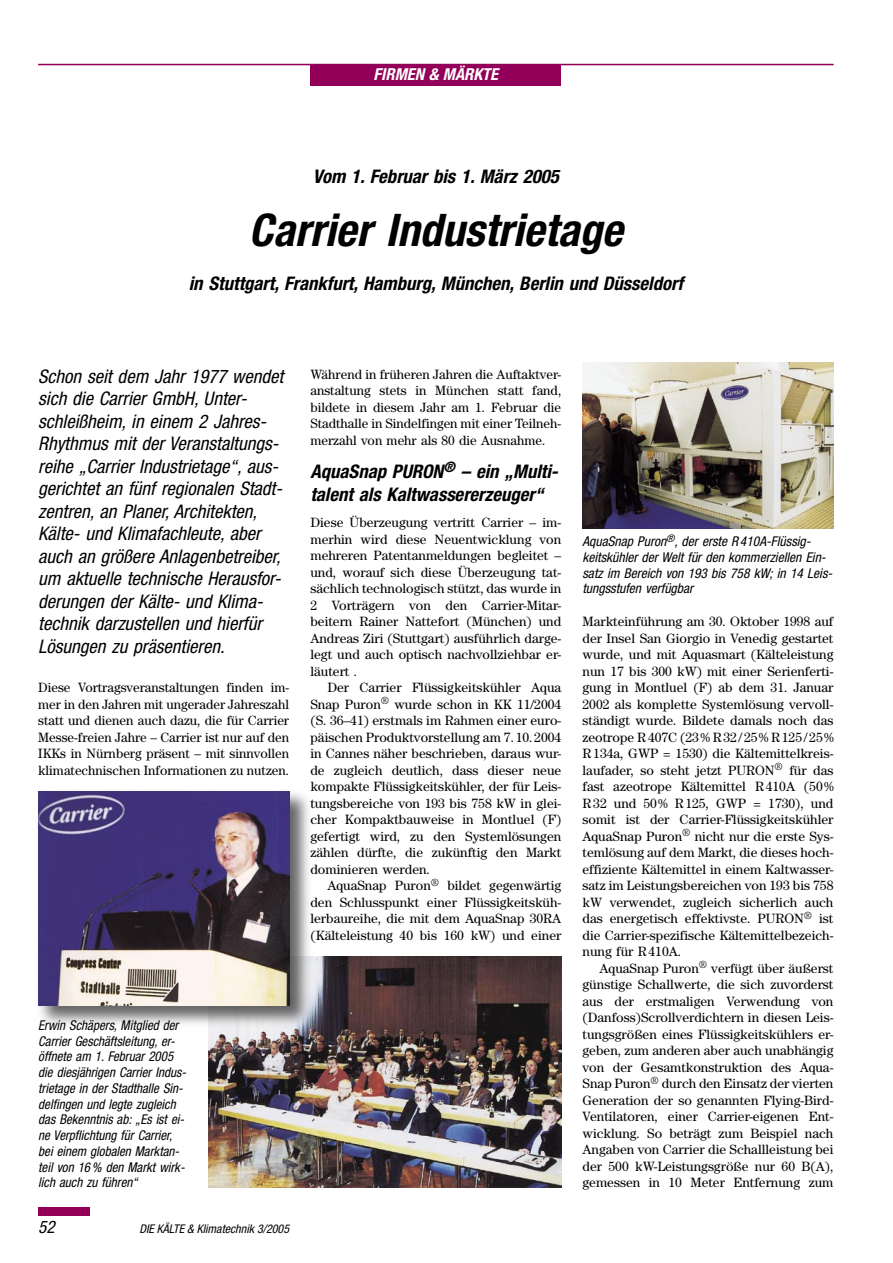
<style>
.page{position:relative;width:893px;height:1263px;background:#fff}
.page>*{position:absolute;margin:0;border:0;box-sizing:border-box;transform-origin:0 0}
.KK_02_Hauptüberschrift{font:italic 700 condensed 45px "Helvetica Neue LT Std";color:#000}
.KK_04_Vorspann{font:italic condensed 18.75px/22.5px "Helvetica Neue LT Std";color:#000}
.KK_01_Dachzeile{font:italic 700 condensed 18.75px "Helvetica Neue LT Std";color:#000}
.KK_07b_ZÜ_2zeilig{font:italic 700 condensed 18.75px/22.5px "Helvetica Neue LT Std";color:#000}
.t1{font:italic condensed 17.25px "Helvetica Neue LT Std";color:#000}
.t2{font:italic 700 condensed 16.5px "Helvetica Neue LT Std";color:#fff}
.KK_05_Grundtext{font:13.5px/16.5px "Century Std";color:#000;text-align:justify}
.KK_06_Grundtext_ohne_Einzug{font:13.5px/16.5px "Century Std";color:#000;text-align:justify}
.KK_09_Bildunterschrift{font:italic condensed 13.5px/15.8px "Helvetica Neue LT Std";color:#000;scale:.96 1}
.KK_09_Bildunterschrift-2{font:italic condensed 13.5px/15.8px "Helvetica Neue LT Std";color:#000}
.t3{font:italic condensed 12px "Helvetica Neue LT Std";color:#000}
</style>
<div class="page">
<div style="left:310px;top:65px;width:251px;height:20px;background:#920059"></div>
<hr style="left:38px;top:64px;width:795px;height:1px;background:#920059">
<div style="left:38px;top:1208px;width:51px;height:8px;background:#920059"></div>
<img style="left:583px;top:363px;width:250px;height:165px">
<img style="left:208px;top:956px;width:353px;height:231px">
<div style="left:37px;top:790px;width:276px;height:239px;background:#000;opacity:.6"></div>
<img style="left:38px;top:791px;width:251px;height:215px">
<p class="t2" style="left:374px;top:64px;width:126px">FIRMEN &amp; MÄRKTE</p>
<p class="KK_01_Dachzeile" style="left:313px;top:165px;width:247px">Vom 1. Februar bis 1. März 2005</p>
<p class="KK_02_Hauptüberschrift" style="left:249px;top:202px;width:375px">Carrier Industrietage</p>
<p class="KK_01_Dachzeile" style="left:189px;top:272px;width:496px">in Stuttgart, Frankfurt, Hamburg, München, Berlin und Düsseldorf</p>
<p class="KK_04_Vorspann" style="left:38px;top:365px;width:247px">Schon seit dem Jahr 1977 wendet sich die Carrier GmbH, Unter&shy;schleißheim, in einem 2 Jahres-Rhythmus mit der Veranstaltungs&shy;reihe „Carrier Industrietage“, aus&shy;gerichtet an fünf regionalen Stadt&shy;zentren, an Planer, Architekten, Kälte- und Klimafachleute, aber auch an größere Anlagenbetreiber, um aktuelle technische Herausfor&shy;derungen der Kälte- und Klima&shy;technik darzustellen und hierfür Lösungen zu präsentieren.</p>
<p class="KK_06_Grundtext_ohne_Einzug" style="left:38px;top:679px;width:252px">Diese Vortragsveranstaltungen finden im&shy;mer in den Jahren mit ungerader Jahreszahl statt und dienen auch dazu, die für Carrier Messe-freien Jahre – Carrier ist nur auf den IKKs in Nürnberg präsent – mit sinnvollen klimatechnischen Informationen zu nutzen.</p>
<p class="KK_06_Grundtext_ohne_Einzug" style="left:310px;top:366px;width:252px">Während in früheren Jahren die Auftaktver&shy;anstaltung stets in München statt fand, bildete in diesem Jahr am 1. Februar die Stadthalle in Sindelfingen mit einer Teilneh&shy;merzahl von mehr als 80 die Ausnahme.</p>
<p class="KK_07b_ZÜ_2zeilig" style="left:310px;top:460px;width:249px">AquaSnap PURON<sup>®</sup> – ein „Multi&shy;talent als Kaltwassererzeuger“</p>
<p class="KK_06_Grundtext_ohne_Einzug" style="left:310px;top:514px;width:252px">Diese Überzeugung vertritt Carrier – im&shy;merhin wird diese Neuentwicklung von mehreren Patentanmeldungen begleitet – und, worauf sich diese Überzeugung tat&shy;sächlich technologisch stützt, das wurde in 2 Vorträgern von den Carrier-Mitar&shy;beitern Rainer Nattefort (München) und Andreas Ziri (Stuttgart) ausführlich darge&shy;legt und auch optisch nachvollziehbar er&shy;läutert .</p>
<p class="KK_05_Grundtext" style="left:310px;top:679px;width:252px;text-indent:17px">Der Carrier Flüssigkeitskühler Aqua Snap Puron<sup>®</sup> wurde schon in KK 11/2004 (S. 36–41) erstmals im Rahmen einer euro&shy;päischen Produktvorstellung am 7. 10. 2004 in Cannes näher beschrieben, daraus wur&shy;de zugleich deutlich, dass dieser neue kompakte Flüssigkeitskühler, der für Leis&shy;tungsbereiche von 193 bis 758 kW in glei&shy;cher Kompaktbauweise in Montluel (F) gefertigt wird, zu den Systemlösungen zählen dürfte, die zukünftig den Markt dominieren werden.</p>
<p class="KK_05_Grundtext" style="left:310px;top:877px;width:252px;text-indent:17px">AquaSnap Puron<sup>®</sup> bildet gegenwärtig den Schlusspunkt einer Flüssigkeitsküh&shy;lerbaureihe, die mit dem AquaSnap 30RA (Kälteleistung 40 bis 160 kW) und einer</p>
<p class="KK_09_Bildunterschrift" style="left:38px;top:1017px;width:156px">Erwin Schäpers, Mitglied der<br>Carrier Geschäftsleitung, er&shy;öffnete am 1. Februar 2005 die diesjährigen Carrier Indus&shy;trietage in der Stadthalle Sin&shy;delfingen und legte zugleich das Bekenntnis ab: „Es ist ei&shy;ne Verpflichtung für Carrier, bei einem globalen Marktan&shy;teil von 16 % den Markt wirk&shy;lich auch zu führen“</p>
<p class="t1" style="left:38px;top:1217px;width:18px">52</p>
<p class="t3" style="left:139px;top:1222px;width:151px">DIE KÄLTE &amp; Klimatechnik 3/2005</p>
<p class="KK_09_Bildunterschrift-2" style="left:582px;top:534px;width:251px">AquaSnap Puron<sup>®</sup>, der erste R 410A-Flüssig&shy;keitskühler der Welt für den kommerziellen Ein&shy;satz im Bereich von 193 bis 758 kW; in 14 Leis&shy;tungsstufen verfügbar</p>
<p class="KK_05_Grundtext" style="left:583px;top:613px;width:252px">Markteinführung am 30. Oktober 1998 auf der Insel San Giorgio in Venedig gestartet wurde, und mit Aquasmart (Kälteleistung nun 17 bis 300 kW) mit einer Serienferti&shy;gung in Montluel (F) ab dem 31. Januar 2002 als komplette Systemlösung vervoll&shy;ständigt wurde. Bildete damals noch das zeotrope R 407C (23 % R 32 / 25 % R 125 / 25 % R 134a, GWP = 1530) die Kältemittelkreis&shy;laufader, so steht jetzt PURON<sup>®</sup> für das fast azeotrope Kältemittel R 410A (50 % R 32 und 50 % R 125, GWP = 1730), und somit ist der Carrier-Flüssigkeitskühler AquaSnap Puron<sup>®</sup> nicht nur die erste Sys&shy;temlösung auf dem Markt, die dieses hoch&shy;effiziente Kältemittel in einem Kaltwasser&shy;satz im Leistungsbereichen von 193 bis 758 kW verwendet, zugleich sicherlich auch das energetisch effektivste. PURON<sup>®</sup> ist die Carrier-spezifische Kältemittelbezeich&shy;nung für R 410A.</p>
<p class="KK_05_Grundtext" style="left:583px;top:960px;width:252px;text-indent:17px">AquaSnap Puron<sup>®</sup> verfügt über äußerst günstige Schallwerte, die sich zuvorderst aus der erstmaligen Verwendung von (Danfoss)Scrollverdichtern in diesen Leis&shy;tungsgrößen eines Flüssigkeitskühlers er&shy;geben, zum anderen aber auch unabhängig von der Gesamtkonstruktion des Aqua-Snap Puron<sup>®</sup> durch den Einsatz der vierten Generation der so genannten Flying-Bird-Ventilatoren, einer Carrier-eigenen Ent&shy;wicklung. So beträgt zum Beispiel nach Angaben von Carrier die Schallleistung bei der 500 kW-Leistungsgröße nur 60 B(A), gemessen in 10 Meter Entfernung zum</p>
</div>
